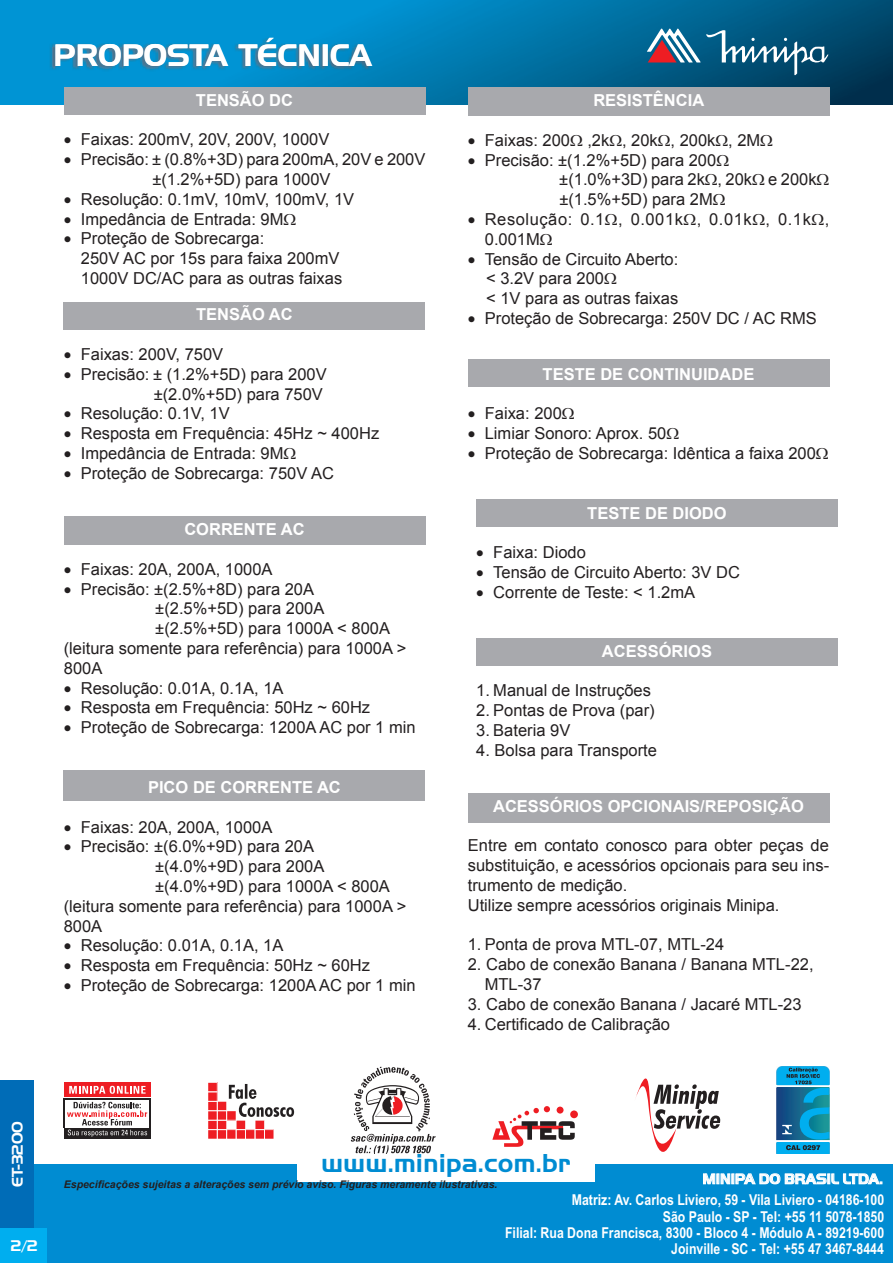
<style>
.page{position:relative;width:893px;height:1263px;background:#fff}
.page>*{position:absolute;margin:0;border:0;box-sizing:border-box;transform-origin:0 0}
.t1{font:30px "Handel Gothic BT";color:#fff}
.t2{font:700 27px "Handel Got D";color:#008cd2}
.Texto_padrão_1{font:16.5px/19.8px "Arial";color:#231f20;text-align:justify}
.t3{font:700 16.5px "Arial";color:#fff}
.Texto_padrão{font:16.5px/19.8px "Arial";color:#231f20}
.Texto_padrão_1-2{font:16.5px/19.8px "Arial";letter-spacing:.035em;color:#231f20}
.t4{font:700 15px/16.5px "Arial Narrow";color:#fff;text-align:right}
.t5{font:700 15px "Handel Got D";color:#fff}
.t6{font:15px "Handel Gothic BT";color:#fff}
.Texto_padrão-2{font:italic 700 10.5px "Arial";color:#231f20}
</style>
<div class="page">
<div style="left:1px;top:1165px;width:892px;height:98px;background:#008cd2"></div>
<div style="left:297px;top:1149px;width:297px;height:33px;background:#fff"></div>
<svg style="left:703px;top:1173px;width:179px;height:12px"></svg>
<div style="left:0;top:1080px;width:34px;height:181px;background:#006cb7"></div>
<div style="left:0;top:1228px;width:47px;height:35px;background:#00aeef"></div>
<img style="left:0;top:0;width:893px;height:105px">
<svg style="left:647px;top:28px;width:181px;height:47px;background:#326d8d"></svg>
<img style="left:50px;top:39px;width:323px;height:32px">
<div style="left:64px;top:771px;width:361px;height:30px;background:#a8a9ad"></div>
<div style="left:64px;top:87px;width:361px;height:28px;background:#a8a9ad"></div>
<div style="left:64px;top:302px;width:361px;height:27px;background:#a8a9ad"></div>
<div style="left:476px;top:638px;width:362px;height:27px;background:#a8a9ad"></div>
<div style="left:64px;top:516px;width:361px;height:29px;background:#a8a9ad"></div>
<div style="left:468px;top:87px;width:361px;height:29px;background:#a8a9ad"></div>
<div style="left:468px;top:359px;width:361px;height:28px;background:#a8a9ad"></div>
<div style="left:476px;top:500px;width:362px;height:27px;background:#a8a9ad"></div>
<div style="left:468px;top:793px;width:361px;height:30px;background:#a8a9ad"></div>
<div style="left:64px;top:1082px;width:87px;height:14px;background:#ee1d23"></div>
<div style="left:64px;top:1128px;width:87px;height:10px;background:#231f20"></div>
<svg style="left:69px;top:1086px;width:77px;height:8px"></svg>
<hr style="left:64px;top:1098px;width:1px;height:30px;background:#231f20">
<hr style="left:150px;top:1098px;width:1px;height:30px;background:#231f20">
<hr style="left:64px;top:1098px;width:87px;height:1px;background:#231f20">
<svg style="left:67px;top:1102px;width:80px;height:35px"></svg>
<svg style="left:208px;top:1082px;width:86px;height:56px"></svg>
<svg style="left:570px;top:1110px;width:8px;height:8px"></svg>
<svg style="left:492px;top:1106px;width:83px;height:41px"></svg>
<svg style="left:636px;top:1078px;width:84px;height:74px"></svg>
<div style="left:777px;top:1142px;width:52px;height:11px;background:#00aeef"></div>
<svg style="left:777px;top:1067px;width:52px;height:83px;background:#1988b4"></svg>
<svg style="left:351px;top:1067px;width:85px;height:87px"></svg>
<h1 class="t1" style="left:54px;top:37px;width:319px">PROPOSTA TÉCNICA</h1>
<p class="t3" style="left:196px;top:89px;width:99px">TENSÃO DC</p>
<p class="Texto_padrão_1" style="left:64px;top:130px;width:267px">• Faixas: 200mV, 20V, 200V, 1000V</p>
<p class="Texto_padrão_1" style="left:64px;top:150px;width:363px">• Precisão: ± (0.8%+3D) para 200mA, 20V e 200V</p>
<p class="Texto_padrão_1" style="left:152px;top:169px;width:180px">±(1.2%+5D) para 1000V</p>
<p class="Texto_padrão_1" style="left:64px;top:189px;width:292px">• Resolução: 0.1mV, 10mV, 100mV, 1V</p>
<p class="Texto_padrão_1" style="left:64px;top:209px;width:221px">• Impedância de Entrada: 9M</p>
<p class="Texto_padrão_1" style="left:64px;top:229px;width:202px">• Proteção de Sobrecarga:</p>
<p class="Texto_padrão_1" style="left:81px;top:249px;width:260px">250V AC por 15s para faixa 200mV</p>
<p class="Texto_padrão_1" style="left:81px;top:268px;width:263px">1000V DC/AC para as outras faixas</p>
<p class="t3" style="left:196px;top:303px;width:98px">TENSÃO AC</p>
<p class="Texto_padrão_1" style="left:64px;top:344px;width:161px">• Faixas: 200V, 750V</p>
<p class="Texto_padrão_1" style="left:64px;top:364px;width:265px">• Precisão: ± (1.2%+5D) para 200V</p>
<p class="Texto_padrão_1" style="left:154px;top:384px;width:171px">±(2.0%+5D) para 750V</p>
<p class="Texto_padrão_1" style="left:64px;top:404px;width:167px">• Resolução: 0.1V, 1V</p>
<p class="Texto_padrão_1" style="left:64px;top:424px;width:317px">• Resposta em Frequência: 45Hz ~ 400Hz</p>
<p class="Texto_padrão_1" style="left:64px;top:443px;width:221px">• Impedância de Entrada: 9M</p>
<p class="Texto_padrão_1" style="left:64px;top:463px;width:272px">• Proteção de Sobrecarga: 750V AC</p>
<p class="t3" style="left:184px;top:518px;width:122px">CORRENTE AC</p>
<p class="Texto_padrão_1" style="left:64px;top:559px;width:210px">• Faixas: 20A, 200A, 1000A</p>
<p class="Texto_padrão_1" style="left:64px;top:579px;width:252px">• Precisão: ±(2.5%+8D) para 20A</p>
<p class="Texto_padrão_1" style="left:155px;top:599px;width:171px">±(2.5%+5D) para 200A</p>
<p class="Texto_padrão_1" style="left:155px;top:619px;width:236px">±(2.5%+5D) para 1000A &lt; 800A</p>
<p class="Texto_padrão" style="left:64px;top:638px;width:344px">(leitura somente para referência) para 1000A &gt;<br>800A</p>
<p class="Texto_padrão_1" style="left:64px;top:678px;width:221px">• Resolução: 0.01A, 0.1A, 1A</p>
<p class="Texto_padrão_1" style="left:64px;top:698px;width:308px">• Resposta em Frequência: 50Hz ~ 60Hz</p>
<p class="Texto_padrão_1" style="left:64px;top:718px;width:353px">• Proteção de Sobrecarga: 1200A AC por 1 min</p>
<p class="t3" style="left:148px;top:776px;width:194px">PICO DE CORRENTE AC</p>
<p class="Texto_padrão_1" style="left:64px;top:817px;width:210px">• Faixas: 20A, 200A, 1000A</p>
<p class="Texto_padrão_1" style="left:64px;top:837px;width:252px">• Precisão: ±(6.0%+9D) para 20A</p>
<p class="Texto_padrão_1" style="left:155px;top:857px;width:171px">±(4.0%+9D) para 200A</p>
<p class="Texto_padrão_1" style="left:155px;top:876px;width:236px">±(4.0%+9D) para 1000A &lt; 800A</p>
<p class="Texto_padrão" style="left:64px;top:896px;width:344px">(leitura somente para referência) para 1000A &gt;<br>800A</p>
<p class="Texto_padrão_1" style="left:64px;top:936px;width:221px">• Resolução: 0.01A, 0.1A, 1A</p>
<p class="Texto_padrão_1" style="left:64px;top:956px;width:308px">• Resposta em Frequência: 50Hz ~ 60Hz</p>
<p class="Texto_padrão_1" style="left:64px;top:975px;width:353px">• Proteção de Sobrecarga: 1200A AC por 1 min</p>
<p class="t3" style="left:593px;top:89px;width:112px">RESISTÊNCIA</p>
<p class="Texto_padrão_1" style="left:468px;top:130px;width:294px">• Faixas: 200 ,2k , 20k , 200k , 2M</p>
<p class="Texto_padrão_1" style="left:468px;top:150px;width:250px">• Precisão: ±(1.2%+5D) para 200</p>
<p class="Texto_padrão_1" style="left:559px;top:170px;width:259px">±(1.0%+3D) para 2k , 20k e 200k</p>
<p class="Texto_padrão_1" style="left:559px;top:190px;width:155px">±(1.5%+5D) para 2M</p>
<p class="Texto_padrão_1-2" style="left:485px;top:210px;width:346px;text-indent:-17px">• Resolução: 0.1 , 0.001k , 0.01k , 0.1k ,<br>0.001M</p>
<p class="Texto_padrão_1" style="left:468px;top:249px;width:212px">• Tensão de Circuito Aberto:</p>
<p class="Texto_padrão_1" style="left:486px;top:269px;width:119px">&lt; 3.2V para 200</p>
<p class="Texto_padrão_1" style="left:486px;top:289px;width:194px">&lt; 1V para as outras faixas</p>
<p class="Texto_padrão_1" style="left:468px;top:309px;width:351px">• Proteção de Sobrecarga: 250V DC / AC RMS</p>
<p class="t3" style="left:543px;top:363px;width:213px">TESTE DE CONTINUIDADE</p>
<p class="Texto_padrão_1" style="left:468px;top:404px;width:96px">• Faixa: 200</p>
<p class="Texto_padrão_1" style="left:468px;top:424px;width:200px">• Limiar Sonoro: Aprox. 50</p>
<p class="Texto_padrão_1" style="left:468px;top:444px;width:350px">• Proteção de Sobrecarga: Idêntica a faixa 200</p>
<p class="t3" style="left:587px;top:502px;width:141px">TESTE DE DIODO</p>
<p class="Texto_padrão_1" style="left:476px;top:543px;width:111px">• Faixa: Diodo</p>
<p class="Texto_padrão_1" style="left:476px;top:562px;width:265px">• Tensão de Circuito Aberto: 3V DC</p>
<p class="Texto_padrão_1" style="left:476px;top:582px;width:220px">• Corrente de Teste: &lt; 1.2mA</p>
<p class="t3" style="left:602px;top:640px;width:112px">ACESSÓRIOS</p>
<p class="Texto_padrão_1" style="left:476px;top:681px;width:176px">1. Manual de Instruções</p>
<p class="Texto_padrão_1" style="left:476px;top:700px;width:180px">2. Pontas de Prova (par)</p>
<p class="Texto_padrão_1" style="left:476px;top:720px;width:96px">3. Bateria 9V</p>
<p class="Texto_padrão_1" style="left:476px;top:740px;width:182px">4. Bolsa para Transporte</p>
<p class="t3" style="left:493px;top:795px;width:312px">ACESSÓRIOS OPCIONAIS/REPOSIÇÃO</p>
<p class="Texto_padrão_1" style="left:468px;top:836px;width:363px">Entre em contato conosco para obter peças de substituição, e acessórios opcionais para seu ins&shy;trumento de medição.</p>
<p class="Texto_padrão_1" style="left:468px;top:895px;width:313px">Utilize sempre acessórios originais Minipa.</p>
<p class="Texto_padrão_1" style="left:468px;top:935px;width:258px">1. Ponta de prova MTL-07, MTL-24</p>
<p class="Texto_padrão_1" style="left:485px;top:955px;width:330px;text-indent:-17px">2. Cabo de conexão Banana / Banana MTL-22,<br>MTL-37</p>
<p class="Texto_padrão_1" style="left:468px;top:994px;width:335px">3. Cabo de conexão Banana / Jacaré MTL-23</p>
<p class="Texto_padrão_1" style="left:468px;top:1014px;width:204px">4. Certificado de Calibração</p>
<p class="t6" style="left:8px;top:1187px;width:68px;rotate:-90deg">ET-3200</p>
<p class="t6" style="left:11px;top:1237px;width:28px">2/2</p>
<h2 class="t2" style="left:321px;top:1145px;width:251px">www.minipa.com.br</h2>
<p class="t5" style="left:702px;top:1169px;width:182px">MINIPA DO BRASIL LTDA.</p>
<p class="t4" style="left:505px;top:1193px;width:381px">Matriz: Av. Carlos Liviero, 59 - Vila Liviero - 04186-100<br>São Paulo - SP - Tel: +55 11 5078-1850<br>Filial: Rua Dona Francisca, 8300 - Bloco 4 - Módulo A - 89219-600<br>Joinville - SC - Tel: +55 47 3467-8444</p>
<p class="Texto_padrão-2" style="left:64px;top:1177px;width:435px">Especificações sujeitas a alterações sem prévio aviso. Figuras meramente ilustrativas.</p>
</div>
